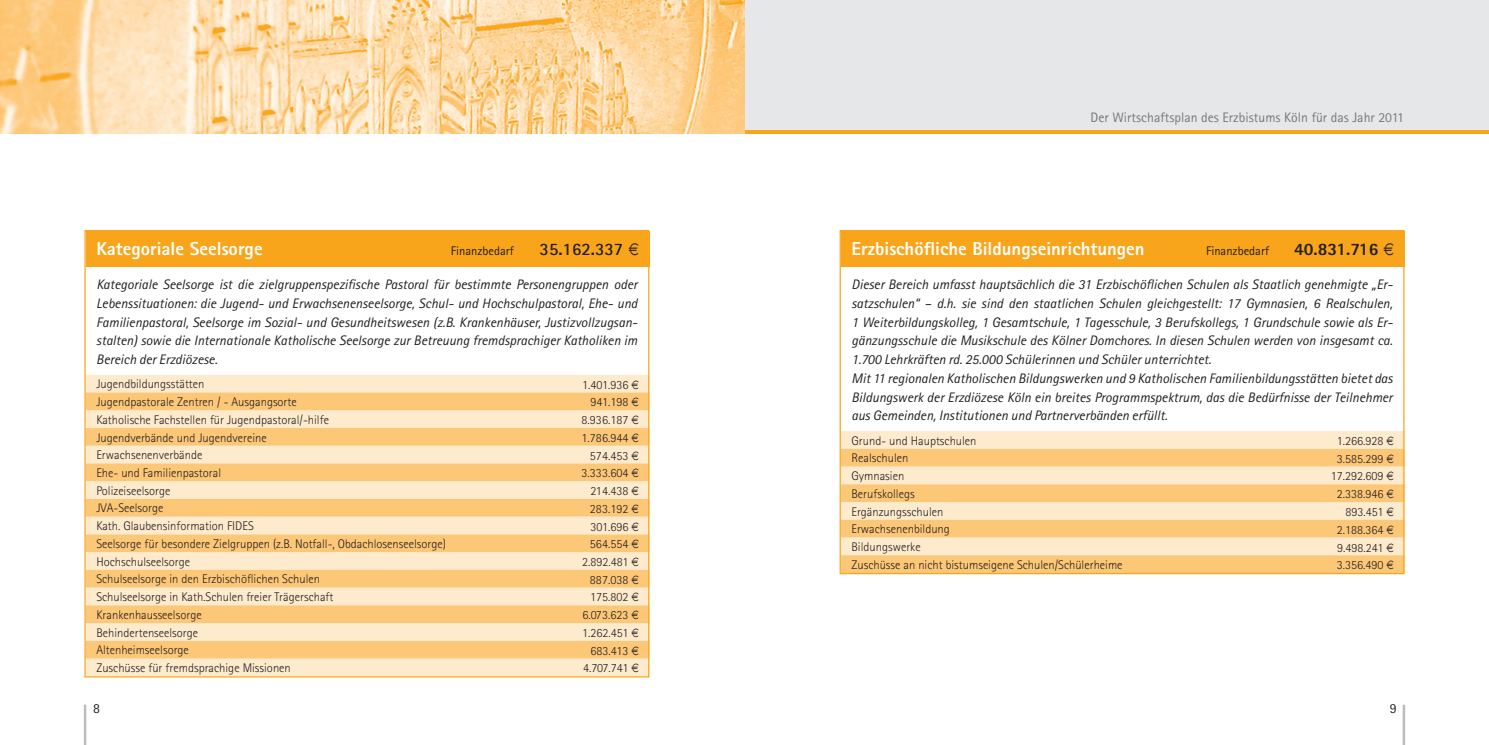
<style>
.page{position:relative;width:1489px;height:745px;background:#fff}
.page>*{position:absolute;margin:0;border:0;box-sizing:border-box;transform-origin:0 0}
.t1{font:800 18.75px "Rotis Sans Serif";color:#fff}
.t2{font:800 17.5px "Rotis Sans Serif";color:#231f20}
.t3{font:700 17.5px "Rotis Sans Serif";color:#231f20}
.t4{font:italic 13.75px/18.8px "Rotis Sans Serif";color:#231f20}
.t5{font:13.75px "Rotis Sans Serif";color:#76787b}
.t6{font:13.75px "Rotis Sans Serif";color:#231f20}
.t7{font:300 12.5px "Rotis Sans Serif";color:#231f20}
.t8{font:12.5px "Rotis Sans Serif";color:#231f20}
.s1{font-family:"Euro Logo";font-weight:400}
</style>
<div class="page">
<hr style="left:84px;top:704px;width:2px;height:40px;background:#bcbdc0">
<div style="left:744px;top:0;width:744px;height:133px;background:#e6e7e9"></div>
<hr style="left:744px;top:130px;width:744px;height:3px;background:#f9a51b">
<hr style="left:1402px;top:704px;width:2px;height:40px;background:#bcbdc0">
<div style="left:840px;top:231px;width:564px;height:35px;background:#f9a51b"></div>
<div style="left:841px;top:431px;width:561px;height:17px;background:#feeacc"></div>
<svg style="left:841px;top:448px;width:561px;height:124px;background:#fdd69d"></svg>
<div style="left:86px;top:231px;width:563px;height:35px;background:#f9a51b"></div>
<div style="left:86px;top:374px;width:561px;height:301px;background:#feeacc"></div>
<svg style="left:86px;top:392px;width:561px;height:266px;background:#fdd79f"></svg>
<img style="left:0;top:0;width:744px;height:133px">
<p class="t1" style="left:96px;top:236px;width:168px">Kategoriale Seelsorge</p>
<p class="t8" style="left:451px;top:243px;width:64px">Finanzbedarf</p>
<p class="t3" style="left:539px;top:237px;width:101px">35.162.337 <span class="s1">7</span></p>
<p class="t4" style="left:96px;top:275px;width:542px;text-align:justify">Kategoriale Seelsorge ist die zielgruppenspezifische Pastoral für bestimmte Personengruppen oder Lebenssituationen: die Jugend- und Erwachsenenseelsorge, Schul- und Hochschulpastoral, Ehe- und Familienpastoral, Seelsorge im Sozial- und Gesundheitswesen (z.B. Krankenhäuser, Justizvollzugsan&shy;stalten) sowie die Internationale Katholische Seelsorge zur Betreuung fremdsprachiger Katholiken im Bereich der Erzdiözese.</p>
<p class="t7" style="left:96px;top:376px;width:110px">Jugendbildungsstätten</p>
<p class="t7" style="left:582px;top:377px;width:58px">1.401.936 <span class="s1">7</span></p>
<p class="t7" style="left:96px;top:394px;width:202px">Jugendpastorale Zentren / - Ausgangsorte</p>
<p class="t7" style="left:590px;top:394px;width:50px">941.198 <span class="s1">7</span></p>
<p class="t7" style="left:96px;top:412px;width:234px">Katholische Fachstellen für Jugendpastoral/-hilfe</p>
<p class="t7" style="left:581px;top:412px;width:59px">8.936.187 <span class="s1">7</span></p>
<p class="t7" style="left:96px;top:430px;width:172px">Jugendverbände und Jugendvereine</p>
<p class="t7" style="left:581px;top:430px;width:59px">1.786.944 <span class="s1">7</span></p>
<p class="t7" style="left:96px;top:447px;width:108px">Erwachsenenverbände</p>
<p class="t7" style="left:590px;top:448px;width:50px">574.453 <span class="s1">7</span></p>
<p class="t7" style="left:96px;top:465px;width:126px">Ehe- und Familienpastoral</p>
<p class="t7" style="left:581px;top:465px;width:59px">3.333.604 <span class="s1">7</span></p>
<p class="t7" style="left:96px;top:483px;width:76px">Polizeiseelsorge</p>
<p class="t7" style="left:590px;top:483px;width:50px">214.438 <span class="s1">7</span></p>
<p class="t7" style="left:96px;top:500px;width:69px">JVA-Seelsorge</p>
<p class="t7" style="left:590px;top:501px;width:50px">283.192 <span class="s1">7</span></p>
<p class="t7" style="left:96px;top:518px;width:159px">Kath. Glaubensinformation FIDES</p>
<p class="t7" style="left:590px;top:518px;width:50px">301.696 <span class="s1">7</span></p>
<p class="t7" style="left:96px;top:536px;width:351px">Seelsorge für besondere Zielgruppen (z.B. Notfall-, Obdachlosenseelsorge)</p>
<p class="t7" style="left:590px;top:536px;width:50px">564.554 <span class="s1">7</span></p>
<p class="t7" style="left:96px;top:554px;width:95px">Hochschulseelsorge</p>
<p class="t7" style="left:582px;top:554px;width:58px">2.892.481 <span class="s1">7</span></p>
<p class="t7" style="left:96px;top:571px;width:225px">Schulseelsorge in den Erzbischöflichen Schulen</p>
<p class="t7" style="left:590px;top:572px;width:50px">887.038 <span class="s1">7</span></p>
<p class="t7" style="left:96px;top:589px;width:238px">Schulseelsorge in Kath.Schulen freier Trägerschaft</p>
<p class="t7" style="left:590px;top:589px;width:50px">175.802 <span class="s1">7</span></p>
<p class="t7" style="left:96px;top:607px;width:107px">Krankenhausseelsorge</p>
<p class="t7" style="left:582px;top:607px;width:58px">6.073.623 <span class="s1">7</span></p>
<p class="t7" style="left:96px;top:624px;width:103px">Behindertenseelsorge</p>
<p class="t7" style="left:582px;top:625px;width:58px">1.262.451 <span class="s1">7</span></p>
<p class="t7" style="left:96px;top:642px;width:94px">Altenheimseelsorge</p>
<p class="t7" style="left:590px;top:643px;width:50px">683.413 <span class="s1">7</span></p>
<p class="t7" style="left:96px;top:660px;width:196px">Zuschüsse für fremdsprachige Missionen</p>
<p class="t7" style="left:583px;top:660px;width:57px">4.707.741 <span class="s1">7</span></p>
<p class="t5" style="left:1090px;top:109px;width:315px">Der Wirtschaftsplan des Erzbistums Köln für das Jahr 2011</p>
<p class="t1" style="left:851px;top:236px;width:295px">Erzbischöfliche Bildungseinrichtungen</p>
<p class="t8" style="left:1205px;top:243px;width:64px">Finanzbedarf</p>
<p class="t2" style="left:1293px;top:237px;width:101px">40.831.716 <span class="s1">7</span></p>
<p class="t4" style="left:851px;top:275px;width:543px">Dieser Bereich umfasst hauptsächlich die 31 Erzbischöflichen Schulen als Staatlich genehmigte „Er&shy;satzschulen“ – d.h. sie sind den staatlichen Schulen gleichgestellt: 17 Gymnasien, 6 Realschulen, 1 Weiterbildungskolleg, 1 Gesamtschule, 1 Tagesschule, 3 Berufskollegs, 1 Grundschule sowie als Er&shy;gänzungsschule die Musikschule des Kölner Domchores. In diesen Schulen werden von insgesamt ca.<br>1.700 Lehrkräften rd. 25.000 Schülerinnen und Schüler unterrichtet.<br>Mit 11 regionalen Katholischen Bildungswerken und 9 Katholischen Familienbildungsstätten bietet das Bildungswerk der Erzdiözese Köln ein breites Programmspektrum, das die Bedürfnisse der Teilnehmer aus Gemeinden, Institutionen und Partnerverbänden erfüllt.</p>
<p class="t7" style="left:851px;top:433px;width:126px">Grund- und Hauptschulen</p>
<p class="t7" style="left:1336px;top:433px;width:59px">1.266.928 <span class="s1">7</span></p>
<p class="t7" style="left:851px;top:450px;width:58px">Realschulen</p>
<p class="t7" style="left:1336px;top:451px;width:59px">3.585.299 <span class="s1">7</span></p>
<p class="t7" style="left:851px;top:468px;width:54px">Gymnasien</p>
<p class="t7" style="left:1330px;top:468px;width:65px">17.292.609 <span class="s1">7</span></p>
<p class="t7" style="left:851px;top:486px;width:65px">Berufskollegs</p>
<p class="t7" style="left:1336px;top:486px;width:59px">2.338.946 <span class="s1">7</span></p>
<p class="t7" style="left:851px;top:504px;width:93px">Ergänzungsschulen</p>
<p class="t7" style="left:1345px;top:504px;width:50px">893.451 <span class="s1">7</span></p>
<p class="t7" style="left:851px;top:521px;width:100px">Erwachsenenbildung</p>
<p class="t7" style="left:1336px;top:522px;width:59px">2.188.364 <span class="s1">7</span></p>
<p class="t7" style="left:851px;top:539px;width:71px">Bildungswerke</p>
<p class="t7" style="left:1337px;top:540px;width:58px">9.498.241 <span class="s1">7</span></p>
<p class="t7" style="left:851px;top:557px;width:273px">Zuschüsse an nicht bistumseigene Schulen/Schülerheime</p>
<p class="t7" style="left:1336px;top:557px;width:59px">3.356.490 <span class="s1">7</span></p>
<p class="t6" style="left:93px;top:700px;width:8px">8</p>
<p class="t6" style="left:1389px;top:700px;width:8px">9</p>
</div>
